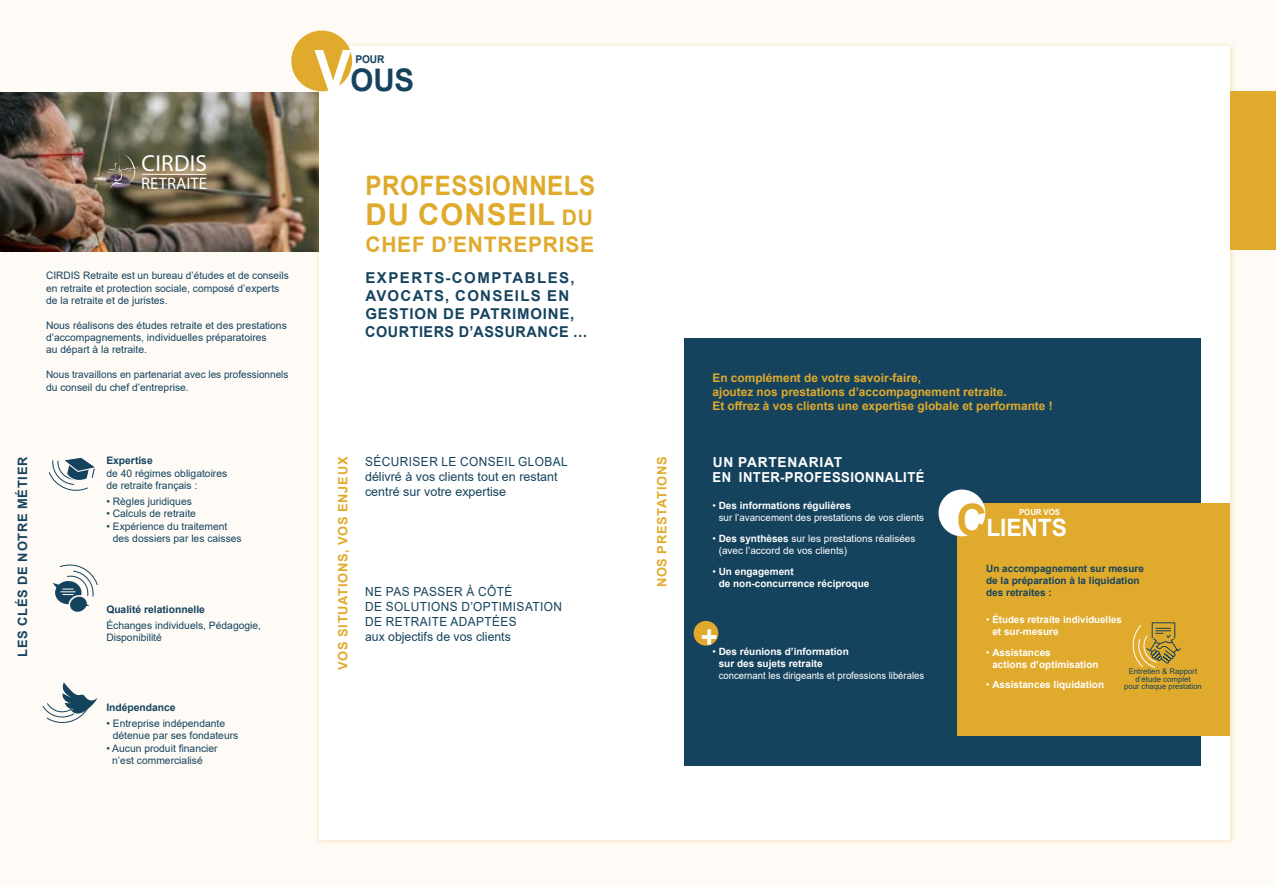
<style>
.page{position:relative;width:1276px;height:886px;background:#fefbf6}
.page>*{position:absolute;margin:0;border:0;box-sizing:border-box;transform-origin:0 0}
.t1{font:700 31.12px "Arial";color:#15435e;scale:.95 1}
.t2{font:700 30.5px "Arial";color:#fff;scale:.95 1}
.t3{font:700 30px "Arial";letter-spacing:.035em;color:#e0aa2c}
.t4{font:700 26.88px "Arial";letter-spacing:.025em;color:#e0aa2c;scale:.9 1}
.t5{font:700 24px "Arial";letter-spacing:-.005em;color:#fff;scale:.95 1}
.t6{font:23.12px "Myriad Pro";letter-spacing:.015em;color:#fff}
.t7{font:700 21.5px "Arial";letter-spacing:.035em;color:#e0aa2c}
.t8{font:16.75px "Myriad Pro";color:#fff}
.t9{font:700 15px/18px "Arial";letter-spacing:.055em;color:#15435e}
.t10{font:700 13.75px/15.5px "Arial";letter-spacing:.035em;color:#fff}
.t11{font:700 12.88px "Arial";letter-spacing:.055em;color:#e0aa2c}
.t12{font:700 12.88px "Arial";letter-spacing:.055em;color:#15435e}
.t13{font:12.5px/15px "Arial";letter-spacing:.035em;color:#15435e;scale:.95 1}
.t14{font:12.5px/15px "Arial";color:#15435e;scale:.95 1}
.t15{font:700 11.88px/14.2px "Arial";color:#e0aa2c}
.t16{font:700 10.75px "Arial";color:#15435e;scale:.95 1}
.t17{font:10.25px/12.4px "Arial";color:#15435e}
.t18{font:700 10.25px "Arial";color:#15435e}
.t19{font:700 10px/12px "Arial";color:#fff}
.t20{font:10px/12px "Arial";color:#fff}
.t21{font:700 10px/12px "Arial";color:#15435e}
.t22{font:10px "Arial";color:#fff;scale:.95 1}
.t23{font:700 8.25px "Arial";letter-spacing:-.005em;color:#fff;scale:.95 1}
.t24{font:7.75px/7.5px "Arial";color:#15435e;text-align:center}
.s1{font-size:57.88px;color:#fff}
.s2{font-size:21.5px}
.s3{font-weight:700}
.s4{font-weight:400}
.s5{font-size:44.62px;color:#e0aa2c}
</style>
<div class="page">
<div style="left:1212px;top:91px;width:64px;height:158px;background:#e0aa2c"></div>
<img style="left:0;top:92px;width:314px;height:160px">
<div style="left:314px;top:41px;width:921px;height:805px;background:#e0aa2c;opacity:.3"></div>
<div style="left:319px;top:46px;width:911px;height:794px;background:#fff"></div>
<hr style="left:142px;top:174px;width:64px;height:1px;background:#fff">
<svg style="left:107px;top:153px;width:32px;height:36px"></svg>
<div style="left:291px;top:31px;width:61px;height:60px;background:#e0aa2c;border-radius:50%"></div>
<svg style="left:42px;top:682px;width:56px;height:41px"></svg>
<svg style="left:52px;top:564px;width:46px;height:48px"></svg>
<svg style="left:48px;top:457px;width:47px;height:34px"></svg>
<div style="left:684px;top:338px;width:517px;height:427px;background:#15435e"></div>
<div style="left:957px;top:503px;width:273px;height:233px;background:#e0aa2c"></div>
<div style="left:938px;top:489px;width:47px;height:47px;background:#fff;border-radius:50%"></div>
<svg style="left:1132px;top:622px;width:49px;height:46px"></svg>
<div style="left:693px;top:621px;width:25px;height:25px;background:#e0aa2c;border-radius:50%"></div>
<h3 class="t6" style="left:141px;top:148px;width:67px">CIRDIS</h3>
<h3 class="t8" style="left:141px;top:173px;width:67px">RETRAITE</h3>
<p class="t17" style="left:46px;top:269px;width:244px">CIRDIS Retraite est un bureau d’études et de conseils en retraite et protection sociale, composé d’experts de la retraite et de juristes.</p>
<p class="t17" style="left:46px;top:319px;width:242px">Nous réalisons des études retraite et des prestations d’accompagnements, individuelles préparatoires<br>au départ à la retraite.</p>
<p class="t17" style="left:46px;top:368px;width:244px">Nous travaillons en partenariat avec les professionnels du conseil du chef d’entreprise.</p>
<p class="t12" style="left:14px;top:656px;width:201px;rotate:-90deg">LES CLÉS DE NOTRE MÉTIER</p>
<p class="t18" style="left:106px;top:453px;width:48px">Expertise</p>
<p class="t17" style="left:106px;top:467px;width:122px">de 40 régimes obligatoires de retraite français :</p>
<p class="t17" style="left:106px;top:495px;width:87px">• Règles juridiques</p>
<p class="t17" style="left:106px;top:507px;width:91px">• Calculs de retraite</p>
<p class="t17" style="left:113px;top:520px;width:130px;text-indent:-6px">• Expérience du traitement des dossiers par les caisses</p>
<p class="t18" style="left:106px;top:602px;width:100px">Qualité relationnelle</p>
<p class="t17" style="left:106px;top:619px;width:156px">Échanges individuels, Pédagogie,<br>Disponibilité</p>
<p class="t18" style="left:106px;top:700px;width:71px">Indépendance</p>
<p class="t17" style="left:113px;top:717px;width:127px;text-indent:-6px">• Entreprise indépendante détenue par ses fondateurs</p>
<p class="t17" style="left:112px;top:742px;width:107px;text-indent:-6px">• Aucun produit financier n’est commercialisé</p>
<h1 class="t1" style="left:314px;top:59px;width:106px"><span class="s1">V</span>OUS</h1>
<p class="t16" style="left:355px;top:52px;width:32px">POUR</p>
<h3 class="t4" style="left:365px;top:167px;width:257px">PROFESSIONNELS</h3>
<h3 class="t3" style="left:365px;top:193px;width:229px">DU CONSEIL <span class="s2">DU</span></h3>
<h3 class="t7" style="left:365px;top:229px;width:230px">CHEF D’ENTREPRISE</h3>
<h3 class="t9" style="left:365px;top:269px;width:224px">EXPERTS-COMPTABLES,<br>AVOCATS, CONSEILS EN<br>GESTION DE PATRIMOINE,<br>COURTIERS D’ASSURANCE …</h3>
<p class="t14" style="left:365px;top:454px;width:215px">SÉCURISER LE CONSEIL GLOBAL délivré à vos clients tout en restant centré sur votre expertise</p>
<p class="t11" style="left:334px;top:670px;width:215px;rotate:-90deg">VOS SITUATIONS, VOS ENJEUX</p>
<p class="t11" style="left:653px;top:587px;width:132px;rotate:-90deg">NOS PRESTATIONS</p>
<p class="t13" style="left:365px;top:584px;width:209px">NE PAS PASSER À CÔTÉ<br>DE SOLUTIONS D’OPTIMISATION<br>DE RETRAITE ADAPTÉES<br>aux objectifs de vos clients</p>
<p class="t15" style="left:712px;top:371px;width:342px">En complément de votre savoir-faire,<br>ajoutez nos prestations d’accompagnement retraite.<br>Et offrez à vos clients une expertise globale et performante !</p>
<h3 class="t10" style="left:712px;top:454px;width:213px">UN PARTENARIAT<br>EN INTER-PROFESSIONNALITÉ</h3>
<p class="t20" style="left:718px;top:499px;width:207px;text-indent:-6px">• <span class="s3">Des informations régulières<br></span>sur l’avancement des prestations de vos clients</p>
<p class="t20" style="left:718px;top:532px;width:198px;text-indent:-6px">• <span class="s3">Des synthèses</span> sur les prestations réalisées (avec l’accord de vos clients)</p>
<p class="t19" style="left:718px;top:565px;width:152px;text-indent:-6px"><span class="s4">•</span> Un engagement<br>de non-concurrence réciproque</p>
<h2 class="t2" style="left:700px;top:616px;width:19px">+</h2>
<p class="t19" style="left:718px;top:646px;width:132px;text-indent:-6px"><span class="s4">•</span> Des réunions d’information sur des sujets retraite</p>
<p class="t22" style="left:718px;top:669px;width:218px">concernant les dirigeants et professions libérales</p>
<h3 class="t5" style="left:956px;top:511px;width:118px"><span class="s5">C</span>LIENTS</h3>
<p class="t23" style="left:1019px;top:506px;width:45px">POUR VOS</p>
<p class="t21" style="left:986px;top:563px;width:159px">Un accompagnement sur mesure de la préparation à la liquidation des retraites :</p>
<p class="t19" style="left:992px;top:614px;width:131px;text-indent:-6px"><span class="s4">•</span> Études retraite individuelles et sur-mesure</p>
<p class="t19" style="left:992px;top:646px;width:108px;text-indent:-6px"><span class="s4">•</span> Assistances<br>actions d’optimisation</p>
<p class="t19" style="left:986px;top:679px;width:119px"><span class="s4">•</span> Assistances liquidation</p>
<p class="t24" style="left:1124px;top:667px;width:79px">Entretien &amp; Rapport d’étude complet<br>pour chaque prestation</p>
</div>
